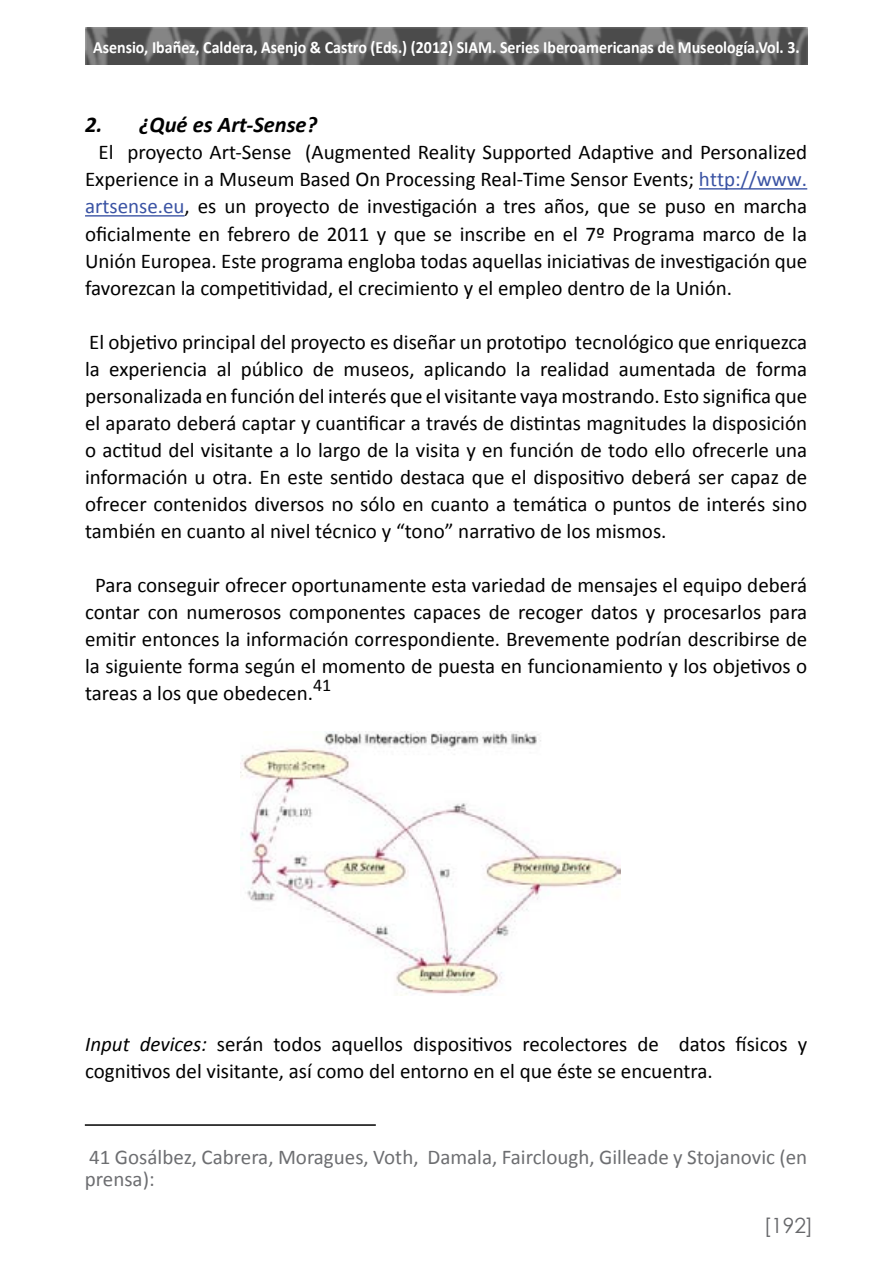
<style>
.page{position:relative;width:893px;height:1263px;background:#fff}
.page>*{position:absolute;margin:0;border:0;box-sizing:border-box;transform-origin:0 0}
.t1{font:italic 700 22.5px "Calibri";color:#000}
.t2{font:21px/27px "Calibri";color:#000;text-align:justify}
.t3{font:21px/22.5px "Calibri";color:#6d6e71}
.t4{font:21px "Century Gothic";color:#66676a}
.t5{font:700 17.1px "Calibri";color:#fff;scale:.93 1}
.s1{color:#3a53a4}
.s2{font-style:italic}
</style>
<div class="page">
<img style="left:86px;top:27px;width:721px;height:38px">
<img style="left:241px;top:732px;width:379px;height:263px">
<hr style="left:699px;top:188px;width:108px;height:2px;background:#3a53a4">
<hr style="left:85px;top:215px;width:100px;height:2px;background:#3a53a4">
<hr style="left:85px;top:1124px;width:291px;height:2px;background:#000">
<p class="t5" style="left:93px;top:36px;width:761px">Asensio, Ibañez, Caldera, Asenjo &amp; Castro (Eds.) (2012) SIAM. Series Iberoamericanas de Museología.Vol. 3.</p>
<p class="t1" style="left:85px;top:111px;width:234px">2. ¿Qué es Art-Sense?</p>
<p class="t2" style="left:85px;top:139px;width:724px;text-indent:14px">El proyecto Art-Sense (Augmented Reality Supported Adaptive and Personalized Experience in a Museum Based On Processing Real-Time Sensor Events; <span class="s1">http://www. artsense.eu</span>, es un proyecto de investigación a tres años, que se puso en marcha oficialmente en febrero de 2011 y que se inscribe en el 7º Programa marco de la Unión Europea. Este programa engloba todas aquellas iniciativas de investigación que favorezcan la competitividad, el crecimiento y el empleo dentro de la Unión.</p>
<p class="t2" style="left:85px;top:328px;width:724px">El objetivo principal del proyecto es diseñar un prototipo tecnológico que enriquezca la experiencia al público de museos, aplicando la realidad aumentada de forma personalizada en función del interés que el visitante vaya mostrando. Esto significa que el aparato deberá captar y cuantificar a través de distintas magnitudes la disposición o actitud del visitante a lo largo de la visita y en función de todo ello ofrecerle una información u otra. En este sentido destaca que el dispositivo deberá ser capaz de ofrecer contenidos diversos no sólo en cuanto a temática o puntos de interés sino también en cuanto al nivel técnico y “tono” narrativo de los mismos.</p>
<p class="t2" style="left:85px;top:571px;width:724px;text-indent:10px">Para conseguir ofrecer oportunamente esta variedad de mensajes el equipo deberá contar con numerosos componentes capaces de recoger datos y procesarlos para emitir entonces la información correspondiente. Brevemente podrían describirse de la siguiente forma según el momento de puesta en funcionamiento y los objetivos o tareas a los que obedecen.<sup>41</sup></p>
<p class="t2" style="left:85px;top:1030px;width:724px"><span class="s2">Input devices:</span> serán todos aquellos dispositivos recolectores de datos físicos y cognitivos del visitante, así como del entorno en el que éste se encuentra.</p>
<p class="t3" style="left:85px;top:1146px;width:724px">41 Gosálbez, Cabrera, Moragues, Voth, Damala, Fairclough, Gilleade y Stojanovic (en prensa):</p>
<p class="t4" style="left:764px;top:1211px;width:51px">[192]</p>
</div>
